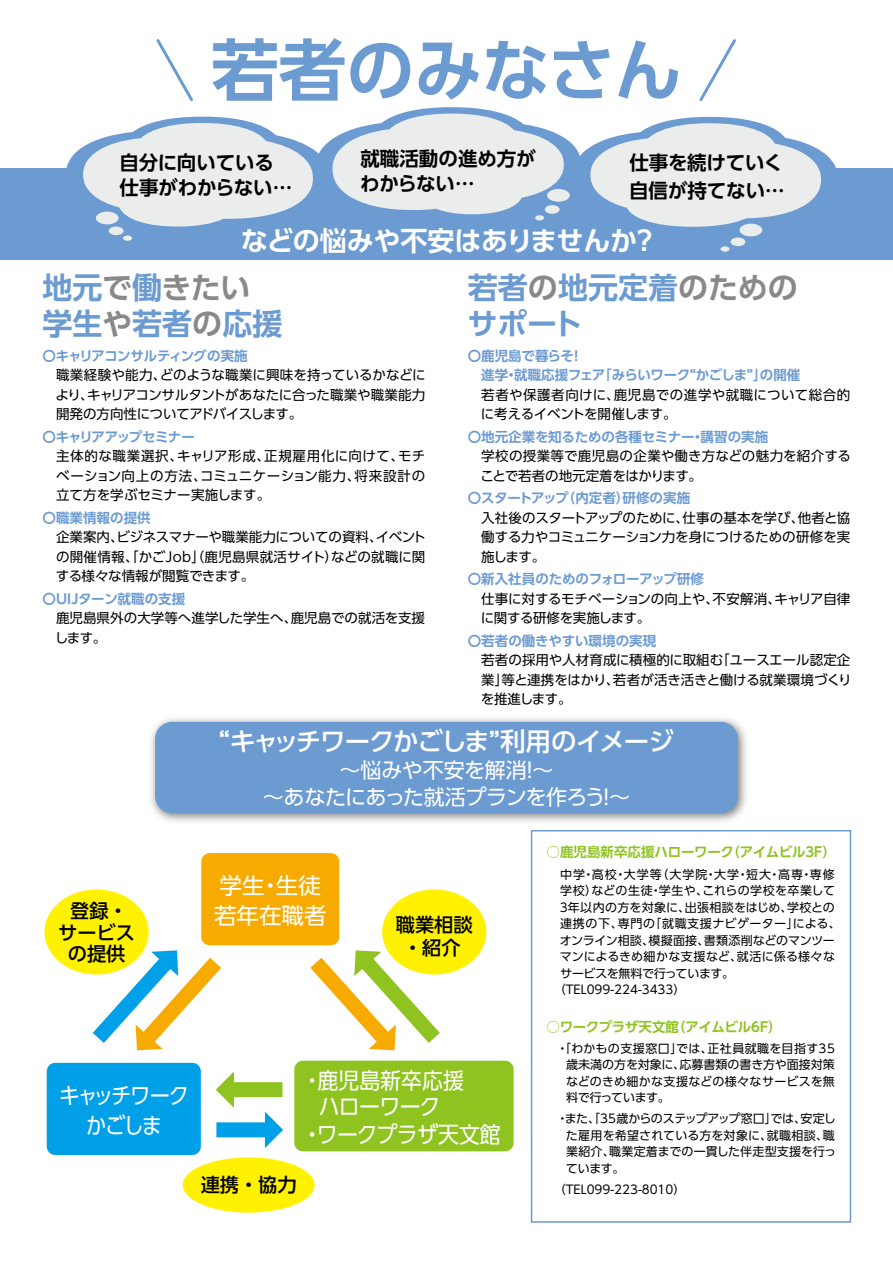
<style>
.page{position:relative;width:893px;height:1263px;background:#fff}
.page>*{position:absolute;margin:0;border:0;box-sizing:border-box;transform-origin:0 0}
.t1{font:700 67.5px "UD Shin Go Pr 6 De";color:#6c9bd2}
.t2{font:700 30px/36px "UD Shin Go Pr 6 De";color:#6c9bd2}
.t3{font:700 27px "UD Shin Go Pr 6 De";letter-spacing:-.01em;color:#fff}
.t4{font:500 25.5px "UD Shin Go Pr 6";letter-spacing:-.05em;color:#fff}
.t5{font:22.5px/25.5px "UD Shin Go Pr 6";color:#fff;text-align:center;scale:.93 1}
.t6{font:22.5px/30px "UD Shin Go Pr 6";letter-spacing:-.095em;color:#fff;text-align:center;scale:.9 1}
.t7{font:22.5px/30px "UD Shin Go Pr 6";color:#fff}
.t8{font:22.5px "UD Shin Go Pr 6";letter-spacing:-.03em;color:#fff;scale:.93 1}
.t9{font:21px/27px "UD Shin Go Pr 6";letter-spacing:-.025em;color:#fff;text-align:center}
.t10{font:700 19.5px/25.5px "UD Shin Go Pr 6 De";letter-spacing:-.01em;color:#000}
.t11{font:500 19.2px/21.6px "UD Shin Go Pr 6";color:#000;text-align:center}
.t12{font:13.5px/19.5px "UD Shin Go Pr 6";color:#000;text-align:justify}
.t13{font:700 13.5px "UD Shin Go Pr 6 De";letter-spacing:-.005em;color:#6c9bd2}
.t14{font:700 13.5px "UD Shin Go Pr 6 De";letter-spacing:-.025em;color:#8fc31f}
.t15{font:13.5px/19.5px "UD Shin Go Pr 6";letter-spacing:.03em;color:#000}
.t16{font:700 13.5px/19.5px "UD Shin Go Pr 6 De";letter-spacing:-.025em;color:#6c9bd2}
.t17{font:700 13.5px "UD Shin Go Pr 6 De";letter-spacing:-.04em;color:#6c9bd2}
.t18{font:700 13.5px "UD Shin Go Pr 6 De";letter-spacing:-.045em;color:#6c9bd2}
.t19{font:12px/16.5px "UD Shin Go Pr 6";letter-spacing:.005em;color:#000;text-align:justify}
.t20{font:12px "UD Shin Go Pr 6";letter-spacing:.085em;color:#000}
.t21{font:12px "UD Shin Go Pr 6";letter-spacing:.025em;color:#000}
.t22{font:12px "UD Shin Go Pr 6";letter-spacing:.055em;color:#000}
.t23{font:12px "UD Shin Go Pr 6";letter-spacing:-.015em;color:#000}
.t24{font:12px "UD Shin Go Pr 6";letter-spacing:-.025em;color:#000}
.s1{color:#898989}
</style>
<div class="page">
<div style="left:531px;top:830px;width:320px;height:393px;border:2px solid #6c9bd2"></div>
<div style="left:0;top:168px;width:893px;height:91px;background:#6c9bd2"></div>
<svg style="left:66px;top:39px;width:770px;height:194px"></svg>
<div style="left:96px;top:212px;width:23px;height:12px;background:#ebecec;border-radius:50%"></div>
<div style="left:547px;top:189px;width:23px;height:13px;background:#ebecec;border-radius:50%"></div>
<div style="left:109px;top:227px;width:15px;height:8px;background:#ebecec;border-radius:50%"></div>
<div style="left:545px;top:205px;width:15px;height:9px;background:#ebecec;border-radius:50%"></div>
<div style="left:123px;top:236px;width:9px;height:5px;background:#ebecec;border-radius:50%"></div>
<div style="left:535px;top:215px;width:9px;height:5px;background:#ebecec;border-radius:50%"></div>
<div style="left:740px;top:224px;width:22px;height:12px;background:#ebecec;border-radius:50%"></div>
<div style="left:731px;top:237px;width:14px;height:9px;background:#ebecec;border-radius:50%"></div>
<div style="left:720px;top:246px;width:9px;height:6px;background:#ebecec;border-radius:50%"></div>
<svg style="left:77px;top:941px;width:160px;height:110px"></svg>
<svg style="left:295px;top:941px;width:160px;height:110px"></svg>
<div style="left:44px;top:889px;width:105px;height:85px;background:#fff100;border-radius:50%"></div>
<div style="left:382px;top:889px;width:104px;height:85px;background:#fff100;border-radius:50%"></div>
<div style="left:183px;top:1157px;width:132px;height:56px;background:#fff100;border-radius:50%"></div>
<div style="left:201px;top:853px;width:138px;height:92px;background:#f7ab00;border-radius:9px"></div>
<div style="left:47px;top:1063px;width:154px;height:92px;background:#00a0e9;border-radius:9px"></div>
<div style="left:294px;top:1061px;width:220px;height:90px;background:#8fc31f;border-radius:9px"></div>
<img style="left:151px;top:718px;width:595px;height:104px">
<div style="left:155px;top:722px;width:583px;height:91px;background:#6c9bd2;border-radius:17px"></div>
<div style="left:232px;top:1082px;width:50px;height:15px;background:#8fc31f"></div>
<svg style="left:216px;top:1071px;width:18px;height:37px"></svg>
<div style="left:216px;top:1122px;width:51px;height:15px;background:#00a0e9"></div>
<svg style="left:265px;top:1111px;width:18px;height:37px"></svg>
<h1 class="t1" style="left:211px;top:15px;width:472px">若者のみなさん</h1>
<h3 class="t10" style="left:360px;top:145px;width:177px">就職活動の進め方がわからない…</h3>
<h3 class="t10" style="left:629px;top:147px;width:157px;line-height:28.5px">仕事を続けていく自信が持てない…</h3>
<h3 class="t10" style="left:119px;top:149px;width:174px">自分に向いている仕事がわからない…</h3>
<h3 class="t3" style="left:241px;top:219px;width:419px">などの悩みや不安はありませんか？</h3>
<h2 class="t2" style="left:43px;top:269px;width:241px">地元<span class="s1">で</span>働<span class="s1">きたい</span>学生<span class="s1">や</span>若者<span class="s1">の</span>応援</h2>
<h2 class="t2" style="left:468px;top:269px;width:332px">若者<span class="s1">の</span>地元定着<span class="s1">のための</span>サポート</h2>
<p class="t17" style="left:43px;top:345px;width:207px">〇キャリアコンサルティングの実施</p>
<p class="t12" style="left:56px;top:365px;width:372px">職業経験や能力、どのような職業に興味を持っているかなどにより、キャリアコンサルタントがあなたに合った職業や職業能力開発の方向性についてアドバイスします。</p>
<p class="t18" style="left:43px;top:426px;width:154px">〇キャリアアップセミナー</p>
<p class="t12" style="left:56px;top:446px;width:371px">主体的な職業選択、キャリア形成、正規雇用化に向けて、モチベーション向上の方法、コミュニケーション能力、将来設計の立て方を学ぶセミナー実施します。</p>
<p class="t13" style="left:43px;top:507px;width:110px">〇職業情報の提供</p>
<p class="t12" style="left:56px;top:527px;width:372px">企業案内、ビジネスマナーや職業能力についての資料、イベントの開催情報、「かごＪob」（鹿児島県就活サイト）などの就職に関する様々な情報が閲覧できます。</p>
<p class="t13" style="left:43px;top:588px;width:144px">〇UIJターン就職の支援</p>
<p class="t12" style="left:55px;top:608px;width:372px">鹿児島県外の大学等へ進学した学生へ、鹿児島での就活を支援します。</p>
<p class="t16" style="left:468px;top:345px;width:334px">〇鹿児島で暮らそ！<br>　進学・就職応援フェア「みらいワーク“かごしま”」の開催</p>
<p class="t15" style="left:481px;top:384px;width:371px">若者や保護者向けに、鹿児島での進学や就職について総合的に考えるイベントを開催します。</p>
<p class="t13" style="left:468px;top:426px;width:302px">〇地元企業を知るための各種セミナー・講習の実施</p>
<p class="t12" style="left:480px;top:446px;width:372px">学校の授業等で鹿児島の企業や働き方などの魅力を紹介することで若者の地元定着をはかります。</p>
<p class="t13" style="left:468px;top:487px;width:224px">〇スタートアップ（内定者）研修の実施</p>
<p class="t12" style="left:481px;top:507px;width:371px">入社後のスタートアップのために、仕事の基本を学び、他者と協働する力やコミュニケーション力を身につけるための研修を実施します。</p>
<p class="t13" style="left:468px;top:568px;width:238px">〇新入社員のためのフォローアップ研修</p>
<p class="t12" style="left:481px;top:588px;width:371px">仕事に対するモチベーションの向上や、不安解消、キャリア自律に関する研修を実施します。</p>
<p class="t13" style="left:468px;top:630px;width:190px">〇若者の働きやすい環境の実現</p>
<p class="t12" style="left:481px;top:650px;width:372px">若者の採用や人材育成に積極的に取組む「ユースエール認定企業」等と連携をはかり、若者が活き活きと働ける就業環境づくりを推進します。</p>
<h3 class="t4" style="left:219px;top:720px;width:457px">“キャッチワークかごしま”利用のイメージ</h3>
<h3 class="t9" style="left:263px;top:756px;width:369px">～悩みや不安を解消！～<br>～あなたにあった就活プランを作ろう！～</h3>
<h3 class="t11" style="left:58px;top:899px;width:78px">登録・サービスの提供</h3>
<h3 class="t7" style="left:214px;top:870px;width:114px">学生・生徒若年在職者</h3>
<h3 class="t11" style="left:396px;top:913px;width:78px;line-height:22.8px">職業相談・紹介</h3>
<h3 class="t6" style="left:59px;top:1080px;width:146px">キャッチワークかごしま</h3>
<h3 class="t11" style="left:201px;top:1174px;width:97px">連携・協力</h3>
<h3 class="t5" style="left:302px;top:1067px;width:176px">・鹿児島新卒応援ハローワーク</h3>
<h3 class="t8" style="left:302px;top:1116px;width:215px">・ワークプラザ天文館</h3>
<p class="t14" style="left:547px;top:841px;width:291px">○鹿児島新卒応援ハローワーク（アイムビル３Ｆ）</p>
<p class="t20" style="left:560px;top:864px;width:276px">中学・高校・大学等（大学院・大学・短大・高専・専修</p>
<p class="t21" style="left:560px;top:881px;width:277px">学校）などの生徒・学生や、これらの学校を卒業して</p>
<p class="t19" style="left:558px;top:898px;width:279px">３年以内の方を対象に、出張相談をはじめ、学校との</p>
<p class="t22" style="left:560px;top:914px;width:282px">連携の下、専門の「就職支援ナビゲーター」による、</p>
<p class="t23" style="left:560px;top:930px;width:277px">オンライン相談、模擬面接、書類添削などのマンツー</p>
<p class="t19" style="left:560px;top:948px;width:277px">マンによるきめ細かな支援など、就活に係る様々な</p>
<p class="t24" style="left:560px;top:963px;width:176px">サービスを無料で行っています。</p>
<p class="t19" style="left:554px;top:981px;width:133px">（TEL099-224-3433）</p>
<p class="t14" style="left:547px;top:1015px;width:237px">○ワークプラザ天文館（アイムビル６Ｆ）</p>
<p class="t19" style="left:566px;top:1039px;width:270px;text-indent:-9px">・「わかもの支援窓口」では、正社員就職を目指す35歳未満の方を対象に、応募書類の書き方や面接対策などのきめ細かな支援などの様々なサービスを無料で行っています。</p>
<p class="t19" style="left:566px;top:1110px;width:272px;text-indent:-9px">・また、「35歳からのステップアップ窓口」では、安定した雇用を希望されている方を対象に、就職相談、職業紹介、職業定着までの一貫した伴走型支援を行っています。</p>
<p class="t19" style="left:554px;top:1180px;width:133px">（TEL099-223-8010）</p>
</div>
